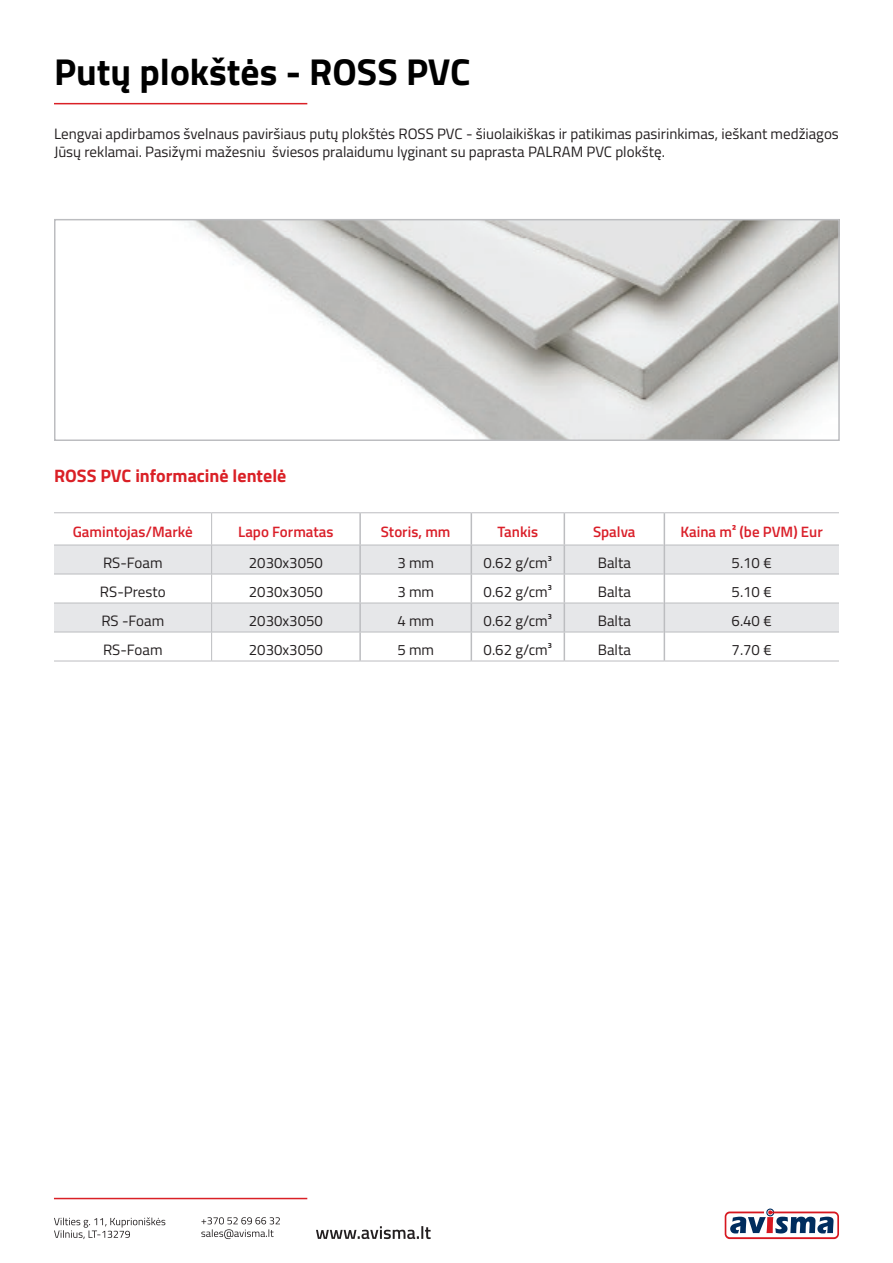
<style>
.page{position:relative;width:893px;height:1263px;background:#fff}
.page>*{position:absolute;margin:0;border:0;box-sizing:border-box;transform-origin:0 0}
.t1{font:700 37.5px "Titillium Web";color:#000}
.t2{font:700 18px "Titillium Web";color:#da2026}
.t3{font:15px/18px "Titillium Web";color:#231f20}
.t4{font:600 15px "Titillium Web";color:#da1f29}
</style>
<div class="page">
<svg style="left:725px;top:1208px;width:114px;height:31px"></svg>
<hr style="left:54px;top:1198px;width:253px;height:1px;background:#da2026">
<svg style="left:316px;top:1226px;width:115px;height:13px"></svg>
<svg style="left:54px;top:1217px;width:111px;height:22px"></svg>
<svg style="left:201px;top:1217px;width:79px;height:22px"></svg>
<hr style="left:54px;top:103px;width:253px;height:1px;background:#da2026">
<img style="left:187px;top:222px;width:650px;height:216px">
<div style="left:54px;top:219px;width:786px;height:222px;border:2px solid #bcbdc0"></div>
<hr style="left:54px;top:512px;width:158px;height:1px;background:#bcbdc0">
<hr style="left:212px;top:512px;width:148px;height:1px;background:#bcbdc0">
<hr style="left:360px;top:512px;width:111px;height:1px;background:#bcbdc0">
<hr style="left:471px;top:512px;width:93px;height:1px;background:#bcbdc0">
<hr style="left:564px;top:512px;width:100px;height:1px;background:#bcbdc0">
<hr style="left:54px;top:661px;width:158px;height:1px;background:#bcbdc0">
<hr style="left:212px;top:661px;width:148px;height:1px;background:#bcbdc0">
<hr style="left:360px;top:661px;width:111px;height:1px;background:#bcbdc0">
<hr style="left:471px;top:661px;width:93px;height:1px;background:#bcbdc0">
<hr style="left:564px;top:661px;width:100px;height:1px;background:#bcbdc0">
<hr style="left:664px;top:512px;width:175px;height:1px;background:#bcbdc0">
<hr style="left:664px;top:661px;width:175px;height:1px;background:#bcbdc0">
<svg style="left:54px;top:513px;width:785px;height:148px"></svg>
<h1 class="t1" style="left:54px;top:43px;width:418px">Putų plokštės - ROSS PVC</h1>
<p class="t3" style="left:54px;top:124px;width:786px">Lengvai apdirbamos švelnaus paviršiaus putų plokštės ROSS PVC - šiuolaikiškas ir patikimas pasirinkimas, ieškant medžiagos<br>Jūsų reklamai. Pasižymi mažesniu šviesos pralaidumu lyginant su paprasta PALRAM PVC plokštę.</p>
<p class="t2" style="left:54px;top:462px;width:234px">ROSS PVC informacinė lentelė</p>
<p class="t4" style="left:73px;top:521px;width:122px">Gamintojas/Markė</p>
<p class="t4" style="left:238px;top:521px;width:97px">Lapo Formatas</p>
<p class="t4" style="left:381px;top:521px;width:71px">Storis, mm</p>
<p class="t4" style="left:497px;top:521px;width:42px">Tankis</p>
<p class="t4" style="left:593px;top:521px;width:44px">Spalva</p>
<p class="t4" style="left:680px;top:521px;width:144px">Kaina m² (be PVM) Eur</p>
<p class="t3" style="left:103px;top:553px;width:61px">RS-Foam</p>
<p class="t3" style="left:249px;top:553px;width:75px">2030x3050</p>
<p class="t3" style="left:397px;top:553px;width:38px">3 mm</p>
<p class="t3" style="left:484px;top:553px;width:70px">0.62 g/cm³</p>
<p class="t3" style="left:598px;top:553px;width:34px">Balta</p>
<p class="t3" style="left:732px;top:553px;width:42px">5.10 €</p>
<p class="t3" style="left:100px;top:582px;width:67px">RS-Presto</p>
<p class="t3" style="left:249px;top:582px;width:75px">2030x3050</p>
<p class="t3" style="left:397px;top:582px;width:38px">3 mm</p>
<p class="t3" style="left:484px;top:582px;width:70px">0.62 g/cm³</p>
<p class="t3" style="left:598px;top:582px;width:34px">Balta</p>
<p class="t3" style="left:732px;top:582px;width:42px">5.10 €</p>
<p class="t3" style="left:101px;top:611px;width:64px">RS -Foam</p>
<p class="t3" style="left:249px;top:611px;width:75px">2030x3050</p>
<p class="t3" style="left:397px;top:611px;width:38px">4 mm</p>
<p class="t3" style="left:484px;top:611px;width:70px">0.62 g/cm³</p>
<p class="t3" style="left:598px;top:611px;width:34px">Balta</p>
<p class="t3" style="left:732px;top:611px;width:42px">6.40 €</p>
<p class="t3" style="left:103px;top:640px;width:61px">RS-Foam</p>
<p class="t3" style="left:249px;top:640px;width:75px">2030x3050</p>
<p class="t3" style="left:397px;top:640px;width:38px">5 mm</p>
<p class="t3" style="left:484px;top:640px;width:70px">0.62 g/cm³</p>
<p class="t3" style="left:598px;top:640px;width:34px">Balta</p>
<p class="t3" style="left:732px;top:640px;width:42px">7.70 €</p>
</div>
